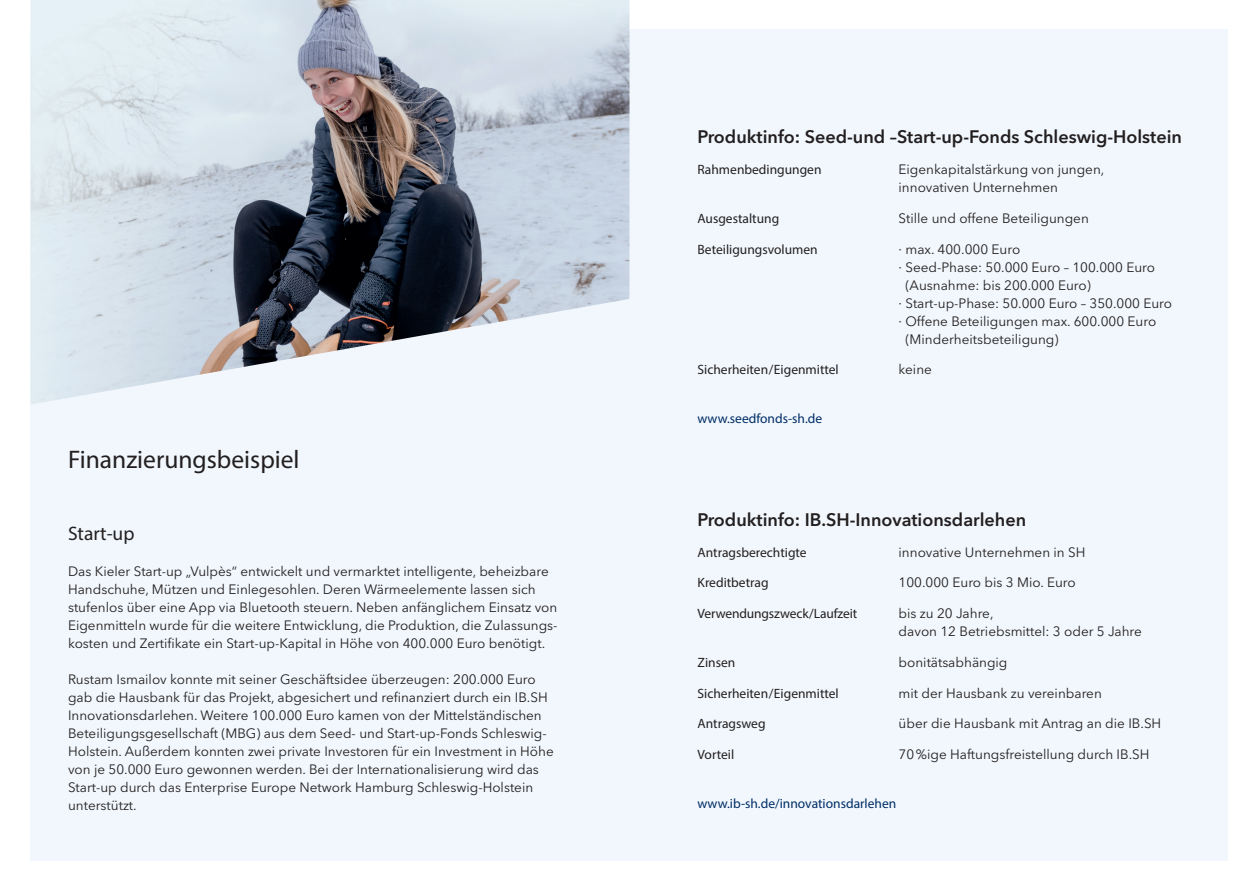
<style>
.page{position:relative;width:1259px;height:893px;background:#fff}
.page>*{position:absolute;margin:0;border:0;box-sizing:border-box;transform-origin:0 0}
.t1{font:25.5px "Myriad Pro";color:#231f20}
.t2{font:19.5px "Myriad Pro";color:#231f20}
.t3{font:600 18px "Avenir Next LT Pro";color:#231f20}
.t4{font:13.5px/18px "Avenir Next LT Pro";color:#231f20}
.t5{font:13.5px "Myriad Pro";color:#231f20}
.t6{font:13.5px "Myriad Pro";color:#002d66}
</style>
<div class="page">
<div style="left:31px;top:30px;width:1197px;height:831px;background:#f1f7fc"></div>
<img style="left:31px;top:0;width:598px;height:404px">
<h1 class="t1" style="left:68px;top:444px;width:233px">Finanzierungsbeispiel</h1>
<h2 class="t2" style="left:68px;top:521px;width:68px">Start-up</h2>
<p class="t4" style="left:68px;top:562px;width:491px">Das Kieler Start-up „Vulpès“ entwickelt und vermarktet intelligente, beheizbare Handschuhe, Mützen und Einlegesohlen. Deren Wärmeelemente lassen sich stufenlos über eine App via Bluetooth steuern. Neben anfänglichem Einsatz von Eigenmitteln wurde für die weitere Entwicklung, die Produktion, die Zulassungs&shy;kosten und Zertifikate ein Start-up-Kapital in Höhe von 400.000 Euro benötigt.</p>
<p class="t4" style="left:68px;top:670px;width:487px">Rustam Ismailov konnte mit seiner Geschäftsidee überzeugen: 200.000 Euro gab die Hausbank für das Projekt, abgesichert und refinanziert durch ein IB.SH Innovationsdarlehen. Weitere 100.000 Euro kamen von der Mittelständischen Beteiligungsgesellschaft (MBG) aus dem Seed- und Start-up-Fonds Schleswig-Holstein. Außerdem konnten zwei private Investoren für ein Investment in Höhe von je 50.000 Euro gewonnen werden. Bei der Internationalisierung wird das Start-up durch das Enterprise Europe Network Hamburg Schleswig-Holstein unterstützt.</p>
<h3 class="t3" style="left:697px;top:126px;width:486px">Produktinfo: Seed-und –Start-up-Fonds Schleswig-Holstein</h3>
<p class="t5" style="left:697px;top:161px;width:125px">Rahmenbedingungen</p>
<p class="t4" style="left:898px;top:160px;width:207px">Eigenkapitalstärkung von jungen, innovativen Unternehmen</p>
<p class="t5" style="left:697px;top:210px;width:83px">Ausgestaltung</p>
<p class="t4" style="left:898px;top:209px;width:192px">Stille und offene Beteiligungen</p>
<p class="t5" style="left:697px;top:241px;width:122px">Beteiligungsvolumen</p>
<p class="t4" style="left:898px;top:240px;width:123px">· max. 400.000 Euro</p>
<p class="t4" style="left:898px;top:258px;width:258px">· Seed-Phase: 50.000 Euro – 100.000 Euro</p>
<p class="t4" style="left:905px;top:276px;width:187px">(Ausnahme: bis 200.000 Euro)</p>
<p class="t4" style="left:898px;top:294px;width:275px">· Start-up-Phase: 50.000 Euro – 350.000 Euro</p>
<p class="t4" style="left:898px;top:312px;width:259px">· Offene Beteiligungen max. 600.000 Euro</p>
<p class="t4" style="left:905px;top:330px;width:154px">(Minderheitsbeteiligung)</p>
<p class="t5" style="left:697px;top:361px;width:143px">Sicherheiten/Eigenmittel</p>
<p class="t4" style="left:898px;top:361px;width:35px">keine</p>
<p class="t6" style="left:697px;top:410px;width:126px">www.seedfonds-sh.de</p>
<h3 class="t3" style="left:697px;top:509px;width:330px">Produktinfo: IB.SH-Innovationsdarlehen</h3>
<p class="t5" style="left:697px;top:544px;width:111px">Antragsberechtigte</p>
<p class="t4" style="left:898px;top:543px;width:188px">innovative Unternehmen in SH</p>
<p class="t5" style="left:697px;top:574px;width:73px">Kreditbetrag</p>
<p class="t4" style="left:898px;top:574px;width:179px">100.000 Euro bis 3 Mio. Euro</p>
<p class="t5" style="left:697px;top:605px;width:161px">Verwendungszweck/Laufzeit</p>
<p class="t4" style="left:898px;top:604px;width:245px">bis zu 20 Jahre,<br>davon 12 Betriebsmittel: 3 oder 5 Jahre</p>
<p class="t5" style="left:697px;top:654px;width:39px">Zinsen</p>
<p class="t4" style="left:898px;top:653px;width:110px">bonitätsabhängig</p>
<p class="t5" style="left:697px;top:685px;width:143px">Sicherheiten/Eigenmittel</p>
<p class="t4" style="left:898px;top:684px;width:205px">mit der Hausbank zu vereinbaren</p>
<p class="t5" style="left:697px;top:715px;width:69px">Antragsweg</p>
<p class="t4" style="left:898px;top:715px;width:264px">über die Hausbank mit Antrag an die IB.SH</p>
<p class="t5" style="left:697px;top:746px;width:38px">Vorteil</p>
<p class="t4" style="left:898px;top:745px;width:252px">70%ige Haftungsfreistellung durch IB.SH</p>
<p class="t6" style="left:697px;top:795px;width:200px">www.ib-sh.de/innovationsdarlehen</p>
</div>
